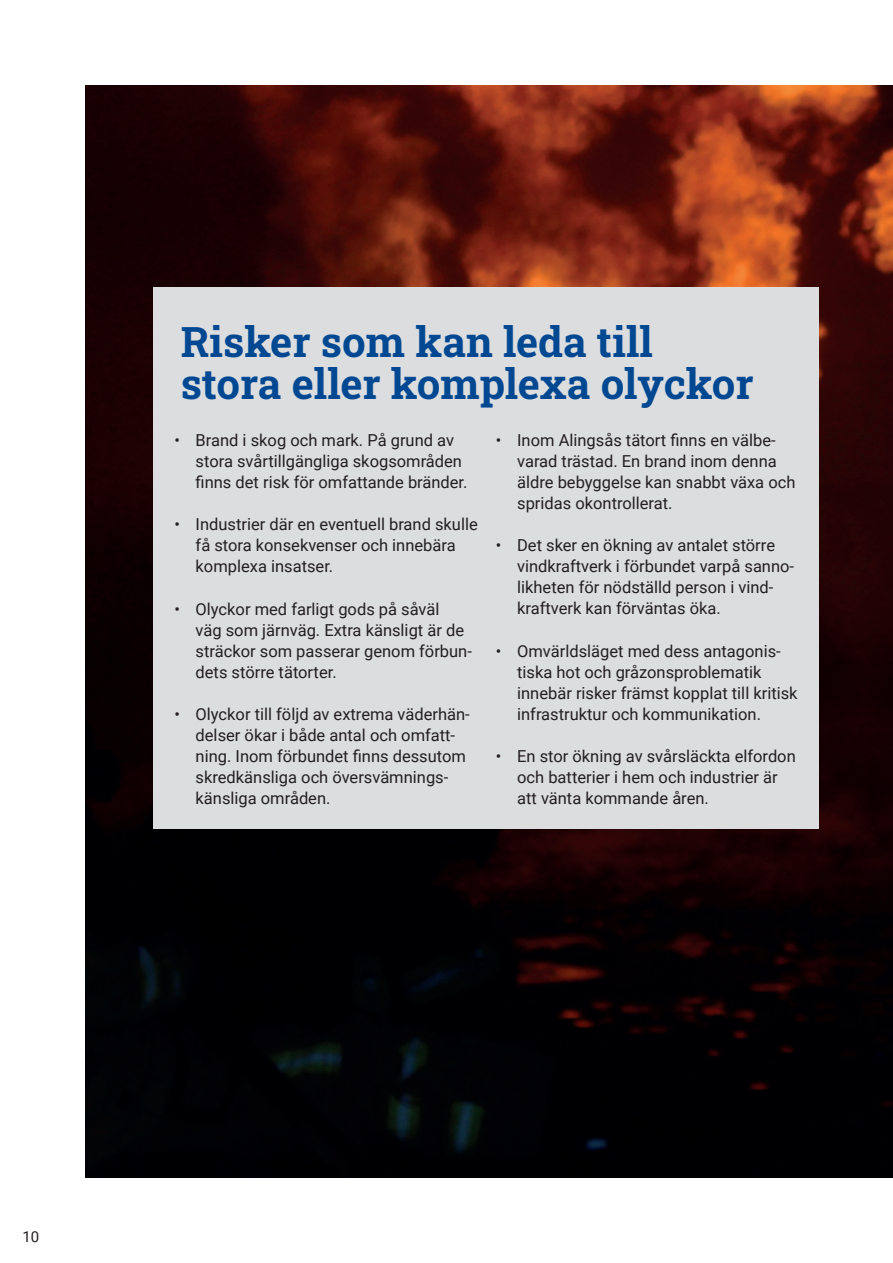
<style>
.page{position:relative;width:893px;height:1263px;background:#fff}
.page>*{position:absolute;margin:0;border:0;box-sizing:border-box;transform-origin:0 0}
.Rubrik_1{font:42px/42px "Roboto Slab";color:#014892}
.t1{font:16.5px/21px "Roboto";color:#231f20}
.t2{font:15px "Roboto";color:#231f20}
</style>
<div class="page">
<img style="left:85px;top:85px;width:808px;height:1093px">
<div style="left:153px;top:288px;width:666px;height:541px;background:#dcdddf"></div>
<p class="Rubrik_1" style="left:181px;top:320px;width:574px">Risker som kan leda till stora eller komplexa olyckor</p>
<p class="t1" style="left:196px;top:429px;width:273px;text-indent:-21px">• Brand i skog och mark. På grund av stora svårtillgängliga skogsområden finns det risk för omfattande bränder.</p>
<p class="t1" style="left:196px;top:513px;width:284px;text-indent:-21px">• Industrier där en eventuell brand skulle få stora konsekvenser och innebära komplexa insatser.</p>
<p class="t1" style="left:196px;top:598px;width:278px;text-indent:-21px">• Olyckor med farligt gods på såväl<br>väg som järnväg. Extra känsligt är de sträckor som passerar genom förbun&shy;dets större tätorter.</p>
<p class="t1" style="left:196px;top:703px;width:276px;text-indent:-21px">• Olyckor till följd av extrema väderhän&shy;delser ökar i både antal och omfatt&shy;ning. Inom förbundet finns dessutom skredkänsliga och översvämnings&shy;känsliga områden.</p>
<p class="t1" style="left:517px;top:429px;width:280px;text-indent:-21px">• Inom Alingsås tätort finns en välbe&shy;varad trästad. En brand inom denna äldre bebyggelse kan snabbt växa och spridas okontrollerat.</p>
<p class="t1" style="left:517px;top:534px;width:278px;text-indent:-21px">• Det sker en ökning av antalet större vindkraftverk i förbundet varpå sanno&shy;likheten för nödställd person i vind&shy;kraftverk kan förväntas öka.</p>
<p class="t1" style="left:517px;top:640px;width:282px;text-indent:-21px">• Omvärldsläget med dess antagonis&shy;tiska hot och gråzonsproblematik innebär risker främst kopplat till kritisk infrastruktur och kommunikation.</p>
<p class="t1" style="left:517px;top:745px;width:280px;text-indent:-21px">• En stor ökning av svårsläckta elfordon och batterier i hem och industrier är att vänta kommande åren.</p>
<p class="t2" style="left:22px;top:1226px;width:18px">10</p>
</div>
